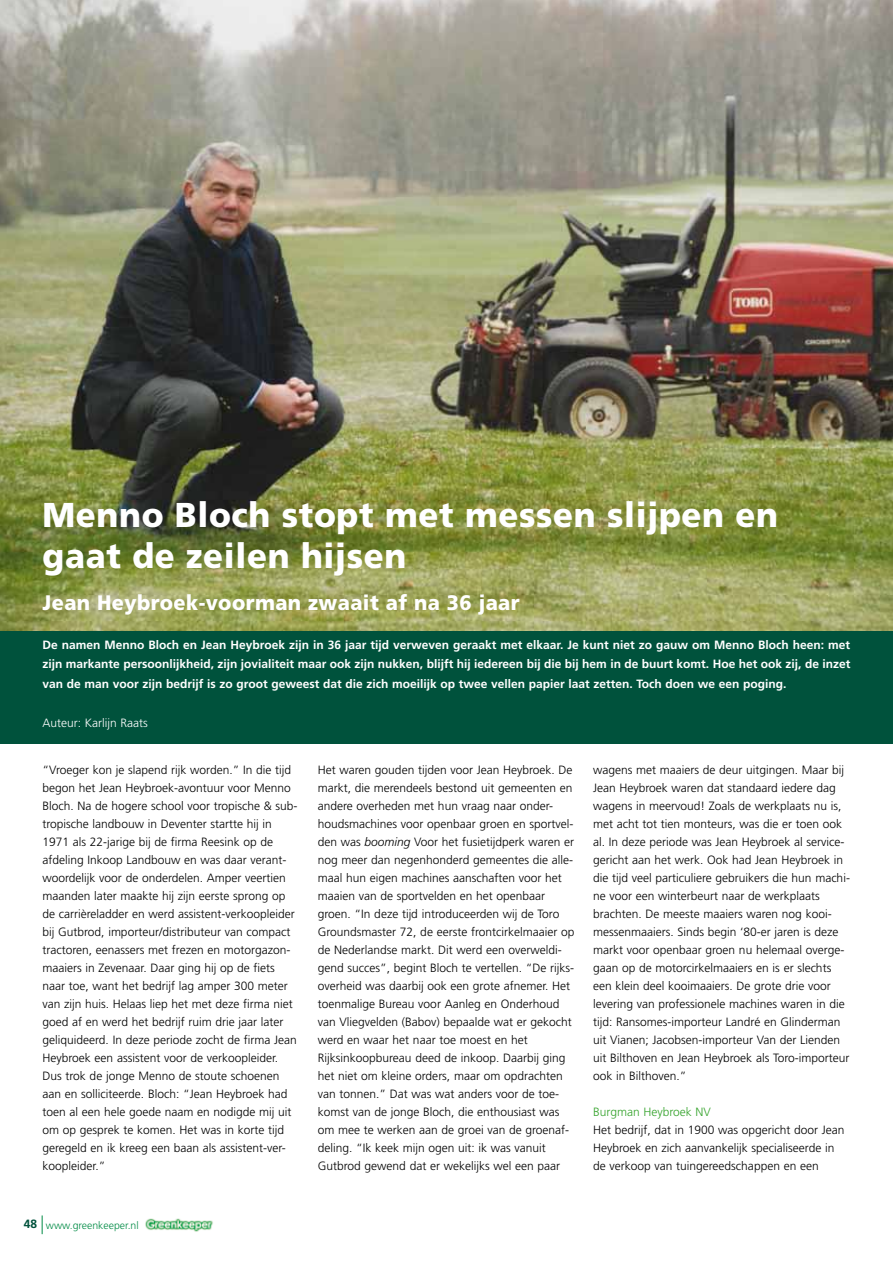
<style>
.page{position:relative;width:893px;height:1263px;background:#fff}
.page>*{position:absolute;margin:0;border:0;box-sizing:border-box;transform-origin:0 0}
.t1{font:900 34.5px/41.4px "Frutiger";letter-spacing:.02em;color:#fff;scale:.95 1}
.t2{font:900 21px "Frutiger";letter-spacing:.02em;color:#fff;scale:.95 1}
.t3{font:300 12px/18px "Frutiger";color:#000}
.t4{font:700 12px/19.5px "Frutiger";color:#fff;text-align:justify}
.t5{font:300 12px "Frutiger";color:#fff}
.t6{font:300 12px "Frutiger";color:#35a32c}
.t7{font:300 10.5px "Frutiger";color:#008b45}
.s1{font-style:italic}
.s2{font-weight:700;font-size:12px;color:#00523c}
</style>
<div class="page">
<img style="left:145px;top:1218px;width:68px;height:14px">
<svg style="left:42px;top:1215px;width:1px;height:19px"></svg>
<img style="left:0;top:0;width:893px;height:631px">
<div style="left:0;top:631px;width:893px;height:113px;background:#00523c"></div>
<hr style="left:892px;top:0;width:1px;height:170px;background:#fecc00">
<h1 class="t1" style="left:43px;top:494px;width:776px">Menno Bloch stopt met messen slijpen en gaat de zeilen hijsen</h1>
<h2 class="t2" style="left:43px;top:590px;width:504px">Jean Heybroek-voorman zwaait af na 36 jaar</h2>
<p class="t4" style="left:43px;top:634px;width:809px">De namen Menno Bloch en Jean Heybroek zijn in 36 jaar tijd verweven geraakt met elkaar. Je kunt niet zo gauw om Menno Bloch heen: met zijn markante persoonlijkheid, zijn jovialiteit maar ook zijn nukken, blijft hij iedereen bij die bij hem in de buurt komt. Hoe het ook zij, de inzet van de man voor zijn bedrijf is zo groot geweest dat die zich moeilijk op twee vellen papier laat zetten. Toch doen we een poging.</p>
<p class="t5" style="left:43px;top:716px;width:107px">Auteur: Karlijn Raats</p>
<p class="t3" style="left:43px;top:761px;width:256px">“Vroeger kon je slapend rijk worden.” In die tijd begon het Jean Heybroek-avontuur voor Menno Bloch. Na de hogere school voor tropische &amp; sub&shy;tropische landbouw in Deventer startte hij in 1971 als 22-jarige bij de firma Reesink op de afdeling Inkoop Landbouw en was daar verant&shy;woordelijk voor de onderdelen. Amper veertien maanden later maakte hij zijn eerste sprong op de carrièreladder en werd assistent-verkoopleider bij Gutbrod, importeur/distributeur van compact tractoren, eenassers met frezen en motorgazon&shy;maaiers in Zevenaar. Daar ging hij op de fiets naar toe, want het bedrijf lag amper 300 meter van zijn huis. Helaas liep het met deze firma niet goed af en werd het bedrijf ruim drie jaar later geliquideerd. In deze periode zocht de firma Jean Heybroek een assistent voor de verkoopleider.<br>Dus trok de jonge Menno de stoute schoenen aan en solliciteerde. Bloch: “Jean Heybroek had toen al een hele goede naam en nodigde mij uit om op gesprek te komen. Het was in korte tijd geregeld en ik kreeg een baan als assistent-ver&shy;koopleider.”</p>
<p class="t3" style="left:318px;top:761px;width:258px">Het waren gouden tijden voor Jean Heybroek. De markt, die merendeels bestond uit gemeenten en andere overheden met hun vraag naar onder&shy;houdsmachines voor openbaar groen en sportvel&shy;den was <span class="s1">booming</span> Voor het fusietijdperk waren er nog meer dan negenhonderd gemeentes die alle&shy;maal hun eigen machines aanschaften voor het maaien van de sportvelden en het openbaar groen. “In deze tijd introduceerden wij de Toro Groundsmaster 72, de eerste frontcirkelmaaier op de Nederlandse markt. Dit werd een overweldi&shy;gend succes”, begint Bloch te vertellen. “De rijks&shy;overheid was daarbij ook een grote afnemer. Het toenmalige Bureau voor Aanleg en Onderhoud van Vliegvelden (Babov) bepaalde wat er gekocht werd en waar het naar toe moest en het Rijksinkoopbureau deed de inkoop. Daarbij ging het niet om kleine orders, maar om opdrachten van tonnen.” Dat was wat anders voor de toe&shy;komst van de jonge Bloch, die enthousiast was om mee te werken aan de groei van de groenaf&shy;deling. “Ik keek mijn ogen uit: ik was vanuit Gutbrod gewend dat er wekelijks wel een paar</p>
<p class="t3" style="left:593px;top:761px;width:258px">wagens met maaiers de deur uitgingen. Maar bij Jean Heybroek waren dat standaard iedere dag wagens in meervoud! Zoals de werkplaats nu is, met acht tot tien monteurs, was die er toen ook al. In deze periode was Jean Heybroek al service&shy;gericht aan het werk. Ook had Jean Heybroek in die tijd veel particuliere gebruikers die hun machi&shy;ne voor een winterbeurt naar de werkplaats brachten. De meeste maaiers waren nog kooi&shy;messenmaaiers. Sinds begin ‘80-er jaren is deze markt voor openbaar groen nu helemaal overge&shy;gaan op de motorcirkelmaaiers en is er slechts een klein deel kooimaaiers. De grote drie voor levering van professionele machines waren in die tijd: Ransomes-importeur Landré en Glinderman uit Vianen; Jacobsen-importeur Van der Lienden uit Bilthoven en Jean Heybroek als Toro-importeur ook in Bilthoven.”</p>
<p class="t6" style="left:593px;top:1105px;width:119px">Burgman Heybroek NV</p>
<p class="t3" style="left:593px;top:1121px;width:253px">Het bedrijf, dat in 1900 was opgericht door Jean<br>Heybroek en zich aanvankelijk specialiseerde in de verkoop van tuingereedschappen en een</p>
<p class="t7" style="left:24px;top:1219px;width:116px"><span class="s2">48</span> www.greenkeeper.nl</p>
</div>
